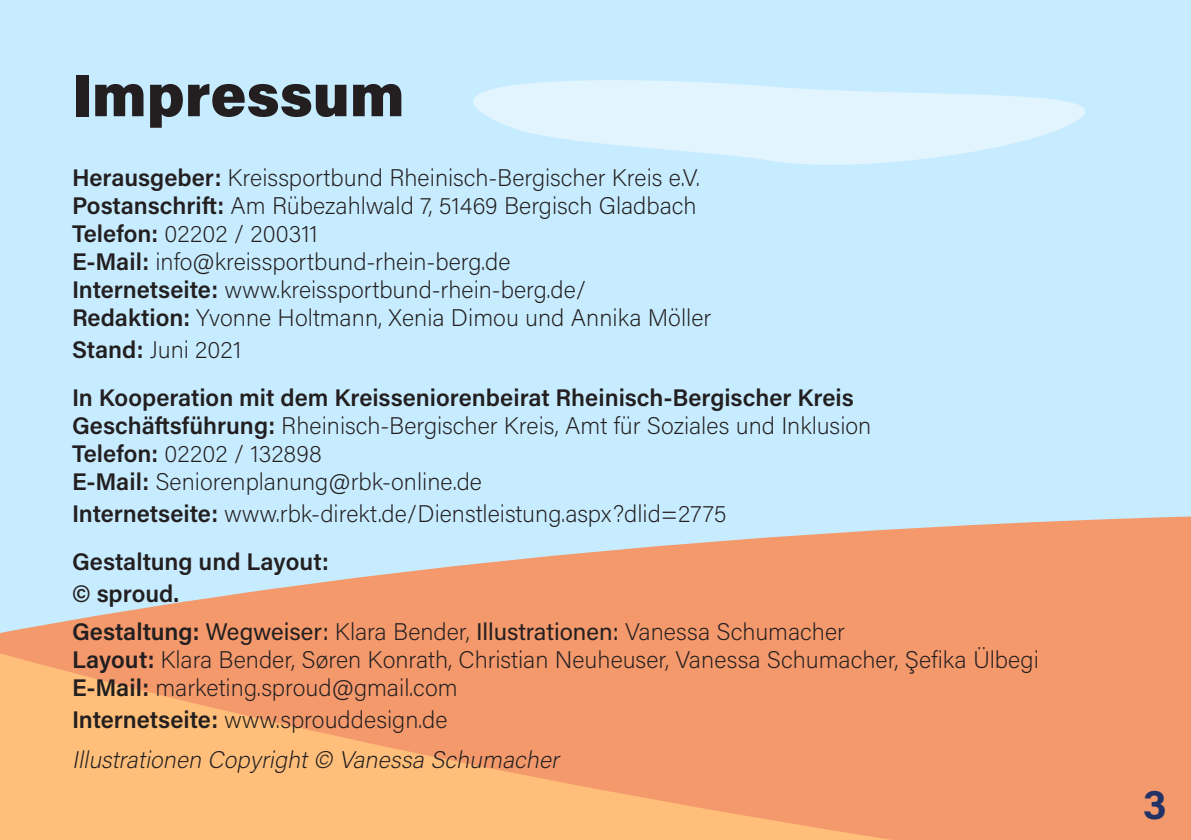
<style>
.page{position:relative;width:1191px;height:840px;background:#fff}
.page>*{position:absolute;margin:0;border:0;box-sizing:border-box;transform-origin:0 0}
.t1{font:900 60px "Acumin Pro";color:#231f20}
.t2{font:700 42px "Acumin Pro";color:#213366}
.t3{font:200 24px "Acumin Pro";color:#231f20}
.t4{font:600 24px "Acumin Pro";color:#231f20}
.t5{font:italic 200 24px "Acumin Pro";color:#231f20}
.s1{font-weight:600}
.s2{font-weight:400}
</style>
<div class="page">
<div style="left:0;top:0;width:1191px;height:839px;background:#c7ecff"></div>
<div style="left:892px;top:516px;width:299px;height:323px;background:#f3996c"></div>
<svg style="left:0;top:529px;width:892px;height:310px;background:#f0ae84"></svg>
<svg style="left:473px;top:80px;width:612px;height:85px;fill:#e2f5ff"></svg>
<p class="t1" style="left:72px;top:53px;width:334px">Impressum</p>
<p class="t3" style="left:72px;top:161px;width:629px"><span class="s1">Herausgeber:</span> Kreissportbund Rheinisch-Bergischer Kreis e.V.</p>
<p class="t3" style="left:72px;top:189px;width:626px"><span class="s1">Postanschrift:</span> Am Rübezahlwald 7, 51469 Bergisch Gladbach</p>
<p class="t3" style="left:72px;top:217px;width:247px"><span class="s1">Telefon:</span> 02202 / 200311</p>
<p class="t3" style="left:72px;top:245px;width:440px"><span class="s1">E-Mail:</span> info@kreissportbund-rhein-berg.de</p>
<p class="t3" style="left:72px;top:273px;width:516px"><span class="s1">Internetseite:</span> www.kreissportbund-rhein-berg.de/</p>
<p class="t3" style="left:72px;top:301px;width:641px"><span class="s1">Redaktion:</span> Yvonne Holtmann, Xenia Dimou und Annika Möller</p>
<p class="t3" style="left:72px;top:333px;width:171px"><span class="s1">Stand:</span> Juni 2021</p>
<p class="t4" style="left:72px;top:380px;width:783px">In Kooperation mit dem Kreisseniorenbeirat Rheinisch-Bergischer Kreis</p>
<p class="t3" style="left:72px;top:409px;width:801px"><span class="s1">Geschäftsführung:</span> Rheinisch-Bergischer Kreis, Amt für Soziales und Inklusion</p>
<p class="t3" style="left:72px;top:437px;width:251px"><span class="s1">Telefon:</span> 02202 / 132898</p>
<p class="t3" style="left:72px;top:465px;width:411px"><span class="s1">E-Mail:</span> Seniorenplanung@rbk-online.de</p>
<p class="t3" style="left:72px;top:497px;width:656px"><span class="s1">Internetseite:</span> www.rbk-direkt.de/Dienstleistung.aspx?dlid=2775</p>
<p class="t4" style="left:72px;top:544px;width:258px">Gestaltung und Layout:</p>
<p class="t4" style="left:72px;top:576px;width:108px">© sproud.</p>
<p class="t3" style="left:72px;top:615px;width:774px"><span class="s1">Gestaltung:</span> <span class="s2">Wegweiser:</span> Klara Bender, <span class="s2">Illustrationen:</span> Vanessa Schumacher</p>
<p class="t3" style="left:72px;top:643px;width:968px"><span class="s1">Layout:</span> Klara Bender, Søren Konrath, Christian Neuheuser, Vanessa Schumacher, Şefika Ülbegi</p>
<p class="t3" style="left:72px;top:671px;width:387px"><span class="s1">E-Mail:</span> marketing.sproud@gmail.com</p>
<p class="t3" style="left:72px;top:703px;width:377px"><span class="s1">Internetseite:</span> www.sprouddesign.de</p>
<p class="t5" style="left:72px;top:742px;width:494px">Illustrationen Copyright© Vanessa Schumacher</p>
<p class="t2" style="left:1143px;top:774px;width:25px">3</p>
</div>
